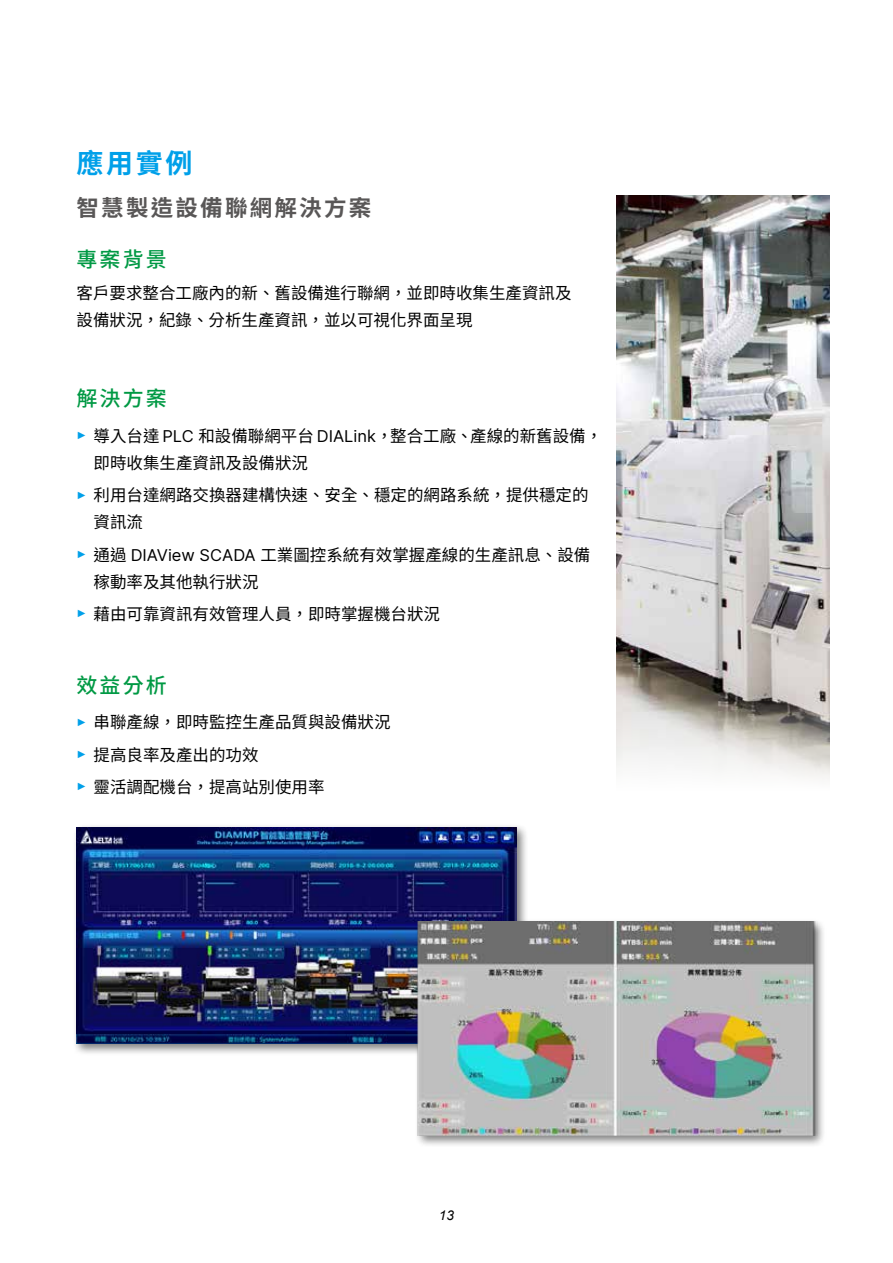
<style>
.page{position:relative;width:893px;height:1263px;background:#fff}
.page>*{position:absolute;margin:0;border:0;box-sizing:border-box;transform-origin:0 0}
.t1{font:700 27px "Noto Sans TC";color:#00a0e9}
.t2{font:700 22.5px "Noto Sans TC";letter-spacing:.1em;color:#595757}
.t3{font:500 21px "Noto Sans TC";letter-spacing:.1em;color:#094}
.t4{font:16.5px/27px "Noto Sans TC";color:#000}
.t5{font:italic 13.5px "Arial";color:#000}
.s1{font-family:"Delta Sans"}
</style>
<div class="page">
<div style="left:73px;top:823px;width:455px;height:233px;background:#000;opacity:.5"></div>
<img style="left:77px;top:827px;width:439px;height:217px">
<div style="left:414px;top:918px;width:413px;height:230px;background:#000;opacity:.5"></div>
<img style="left:417px;top:922px;width:401px;height:214px">
<img style="left:617px;top:196px;width:212px;height:583px">
<h1 class="t1" style="left:77px;top:147px;width:118px">應用實例</h1>
<h2 class="t2" style="left:77px;top:195px;width:296px">智慧製造設備聯網解決方案</h2>
<p class="t3" style="left:77px;top:248px;width:92px">專案背景</p>
<p class="t4" style="left:77px;top:280px;width:496px">客戶要求整合工廠內的新、舊設備進行聯網，並即時收集生產資訊及設備狀況，紀錄、分析生產資訊，並以可視化界面呈現</p>
<p class="t3" style="left:77px;top:387px;width:92px">解決方案</p>
<p class="t4" style="left:94px;top:423px;width:510px;text-indent:-17px"><sup>►</sup> 導入台達 <span class="s1">PLC</span> 和設備聯網平台 <span class="s1">DIALink</span>，整合工廠、產線的新舊設備，即時收集生產資訊及設備狀況</p>
<p class="t4" style="left:94px;top:482px;width:497px;text-indent:-17px"><sup>►</sup> 利用台達網路交換器建構快速、安全、穩定的網路系統，提供穩定的資訊流</p>
<p class="t4" style="left:94px;top:541px;width:498px;text-indent:-17px"><sup>►</sup> 通過 <span class="s1">DIAView SCADA</span> 工業圖控系統有效掌握產線的生產訊息、設備稼動率及其他執行狀況</p>
<p class="t4" style="left:77px;top:601px;width:365px"><sup>►</sup> 藉由可靠資訊有效管理人員，即時掌握機台狀況</p>
<p class="t3" style="left:77px;top:673px;width:92px">效益分析</p>
<p class="t4" style="left:77px;top:706px;width:316px;line-height:32.2px"><sup>►</sup> 串聯產線，即時監控生產品質與設備狀況<sup>►</sup> 提高良率及產出的功效<br><sup>►</sup> 靈活調配機台，提高站別使用率</p>
<p class="t5" style="left:439px;top:1206px;width:17px">13</p>
</div>
